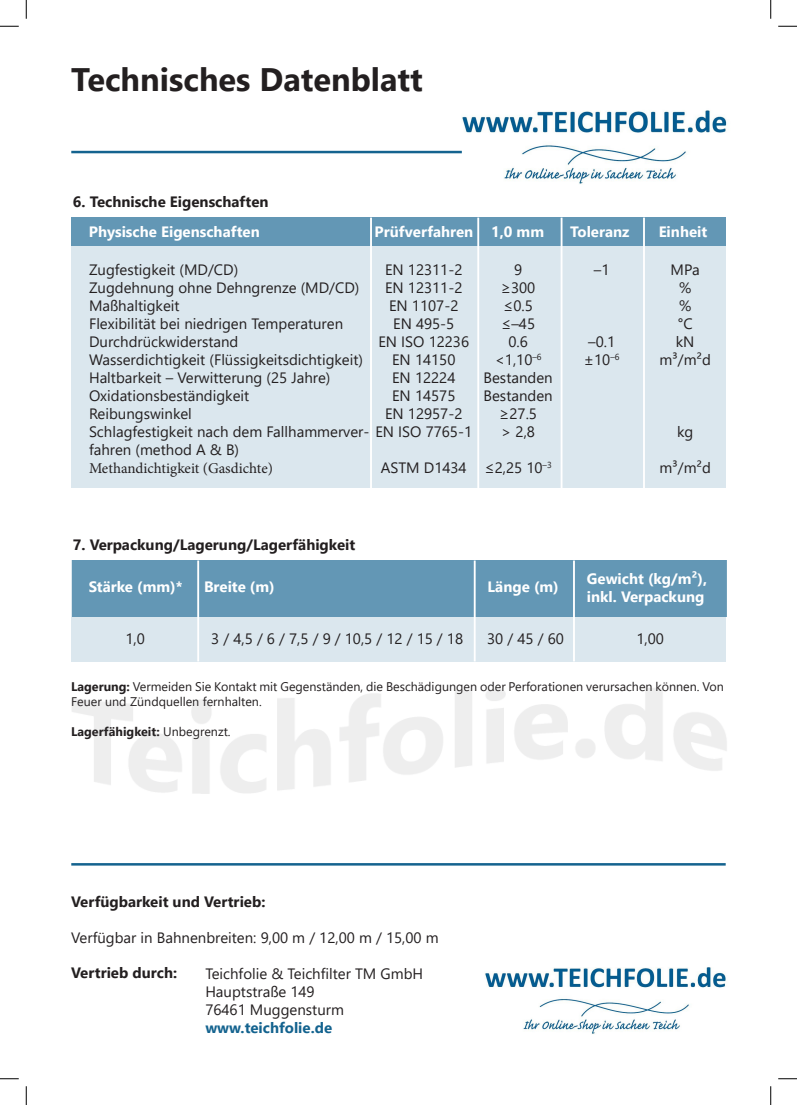
<style>
.page{position:relative;width:797px;height:1105px;background:#fff}
.page>*{position:absolute;margin:0;border:0;box-sizing:border-box;transform-origin:0 0}
.t1{font:700 32.5px "Segoe UI";color:#231f20}
.t2{font:15px/18px "Segoe UI";color:#231f20}
.t3{font:700 15px "Segoe UI";color:#fff}
.t4{font:700 15px "Segoe UI";color:#231f20}
.t5{font:15px "Minion Pro";color:#231f20}
.t6{font:700 15px "Segoe UI";color:#14638f}
.t7{font:12.5px/15px "Segoe UI";color:#231f20}
.t8{font:700 12.5px "Segoe UI";color:#231f20}
.s1{font-weight:700}
.s2{font-weight:400}
</style>
<div class="page">
<div style="left:72px;top:560px;width:654px;height:101px;background:#dbe7ee"></div>
<div style="left:71px;top:218px;width:654px;height:270px;background:#dbe7ee"></div>
<hr style="left:71px;top:863px;width:654px;height:2px;background:#14638f">
<div style="left:71px;top:218px;width:654px;height:28px;background:#6397b5"></div>
<hr style="left:370px;top:218px;width:2px;height:270px;background:#fff">
<hr style="left:643px;top:218px;width:2px;height:270px;background:#fff">
<hr style="left:560px;top:218px;width:2px;height:270px;background:#fff">
<hr style="left:477px;top:218px;width:2px;height:270px;background:#fff">
<div style="left:72px;top:560px;width:654px;height:57px;background:#6397b5"></div>
<hr style="left:197px;top:560px;width:2px;height:101px;background:#fff">
<hr style="left:474px;top:560px;width:1px;height:101px;background:#fff">
<hr style="left:573px;top:560px;width:2px;height:101px;background:#fff">
<img style="left:485px;top:967px;width:241px;height:67px">
<img style="left:462px;top:110px;width:265px;height:74px">
<hr style="left:71px;top:151px;width:391px;height:2px;background:#14638f">
<svg style="left:0;top:25px;width:19px;height:2px"></svg>
<svg style="left:778px;top:25px;width:19px;height:2px"></svg>
<svg style="left:0;top:1078px;width:19px;height:1px"></svg>
<svg style="left:778px;top:1078px;width:19px;height:1px"></svg>
<svg style="left:25px;top:0;width:2px;height:19px"></svg>
<svg style="left:25px;top:1086px;width:2px;height:19px"></svg>
<svg style="left:770px;top:0;width:1px;height:19px"></svg>
<svg style="left:770px;top:1086px;width:1px;height:19px"></svg>
<p class="t1" style="left:71px;top:49px;width:353px">Technisches Datenblatt</p>
<p class="t4" style="left:73px;top:188px;width:197px">6. Technische Eigenschaften</p>
<p class="t3" style="left:89px;top:218px;width:172px">Physische Eigenschaften</p>
<p class="t3" style="left:374px;top:218px;width:100px">Prüfverfahren</p>
<p class="t3" style="left:491px;top:218px;width:54px">1,0 mm</p>
<p class="t3" style="left:570px;top:218px;width:61px">Toleranz</p>
<p class="t3" style="left:658px;top:218px;width:50px">Einheit</p>
<p class="t2" style="left:89px;top:259px;width:151px">Zugfestigkeit (MD/CD)</p>
<p class="t2" style="left:89px;top:277px;width:272px">Zugdehnung ohne Dehngrenze (MD/CD)</p>
<p class="t2" style="left:89px;top:295px;width:92px">Maßhaltigkeit</p>
<p class="t2" style="left:89px;top:313px;width:256px">Flexibilität bei niedrigen Temperaturen</p>
<p class="t2" style="left:89px;top:331px;width:151px">Durchdrückwiderstand</p>
<p class="t2" style="left:89px;top:349px;width:275px">Wasserdichtigkeit (Flüssigkeitsdichtigkeit)</p>
<p class="t2" style="left:89px;top:367px;width:243px">Haltbarkeit – Verwitterung (25 Jahre)</p>
<p class="t2" style="left:89px;top:385px;width:162px">Oxidationsbeständigkeit</p>
<p class="t2" style="left:89px;top:403px;width:104px">Reibungswinkel</p>
<p class="t2" style="left:89px;top:421px;width:384px">Schlagfestigkeit nach dem Fallhammerver- EN ISO 7765-1 fahren (method A &amp; B)</p>
<p class="t5" style="left:89px;top:458px;width:185px">Methandichtigkeit (Gasdichte)</p>
<p class="t2" style="left:385px;top:259px;width:79px">EN 12311-2</p>
<p class="t2" style="left:385px;top:277px;width:79px">EN 12311-2</p>
<p class="t2" style="left:389px;top:295px;width:71px">EN 1107-2</p>
<p class="t2" style="left:393px;top:313px;width:63px">EN 495-5</p>
<p class="t2" style="left:378px;top:331px;width:92px">EN ISO 12236</p>
<p class="t2" style="left:392px;top:349px;width:65px">EN 14150</p>
<p class="t2" style="left:392px;top:367px;width:65px">EN 12224</p>
<p class="t2" style="left:392px;top:385px;width:65px">EN 14575</p>
<p class="t2" style="left:385px;top:403px;width:79px">EN 12957-2</p>
<p class="t2" style="left:381px;top:457px;width:87px">ASTM D1434</p>
<p class="t2" style="left:514px;top:259px;width:10px">9</p>
<p class="t2" style="left:501px;top:277px;width:36px">≥300</p>
<p class="t2" style="left:503px;top:295px;width:31px">≤0.5</p>
<p class="t2" style="left:501px;top:313px;width:35px">≤–45</p>
<p class="t2" style="left:508px;top:331px;width:21px">0.6</p>
<p class="t2" style="left:494px;top:349px;width:48px">&lt;1,10<sup>–6</sup></p>
<p class="t2" style="left:483px;top:367px;width:71px">Bestanden</p>
<p class="t2" style="left:483px;top:385px;width:71px">Bestanden</p>
<p class="t2" style="left:499px;top:403px;width:39px">≥27.5</p>
<p class="t2" style="left:501px;top:421px;width:35px">&gt; 2,8</p>
<p class="t2" style="left:484px;top:457px;width:69px">≤2,25 10<sup>–3</sup></p>
<p class="t4" style="left:73px;top:531px;width:284px">7. Verpackung/Lagerung/Lagerfähigkeit</p>
<p class="t3" style="left:89px;top:572px;width:95px">Stärke (mm)*</p>
<p class="t3" style="left:204px;top:572px;width:72px">Breite (m)</p>
<p class="t3" style="left:487px;top:572px;width:73px">Länge (m)</p>
<p class="t2" style="left:594px;top:259px;width:17px">–1</p>
<p class="t2" style="left:588px;top:331px;width:28px">–0.1</p>
<p class="t2" style="left:584px;top:349px;width:37px">±10<sup>–6</sup></p>
<p class="t2" style="left:670px;top:259px;width:30px">MPa</p>
<p class="t2" style="left:679px;top:277px;width:14px">%</p>
<p class="t2" style="left:679px;top:295px;width:14px">%</p>
<p class="t2" style="left:677px;top:313px;width:16px">°C</p>
<p class="t2" style="left:675px;top:331px;width:20px">kN</p>
<p class="t2" style="left:659px;top:349px;width:53px">m³/m²d</p>
<p class="t2" style="left:677px;top:421px;width:18px">kg</p>
<p class="t2" style="left:659px;top:457px;width:53px">m³/m²d</p>
<p class="t3" style="left:587px;top:564px;width:122px">Gewicht (kg/m²),</p>
<p class="t3" style="left:587px;top:582px;width:119px">inkl. Verpackung</p>
<p class="t2" style="left:125px;top:628px;width:21px">1,0</p>
<p class="t2" style="left:211px;top:628px;width:253px">3 / 4,5 / 6 / 7,5 / 9 / 10,5 / 12 / 15 / 18</p>
<p class="t2" style="left:487px;top:628px;width:78px">30 / 45 / 60</p>
<p class="t2" style="left:636px;top:628px;width:29px">1,00</p>
<p class="t7" style="left:71px;top:677px;width:654px"><span class="s1">Lagerung:</span> Vermeiden Sie Kontakt mit Gegenständen, die Beschädigungen oder Perforationen verursachen können. Von<br>Feuer und Zündquellen fernhalten.</p>
<p class="t8" style="left:71px;top:719px;width:161px">Lagerfähigkeit: <span class="s2">Unbegrenzt.</span></p>
<p class="t4" style="left:71px;top:887px;width:196px">Verfügbarkeit und Vertrieb:</p>
<p class="t2" style="left:71px;top:927px;width:369px">Verfügbar in Bahnenbreiten: 9,00 m / 12,00 m / 15,00 m</p>
<p class="t2" style="left:205px;top:964px;width:219px">Teichfolie &amp; Teichfilter TM GmbH</p>
<p class="t2" style="left:205px;top:982px;width:111px">Hauptstraße 149</p>
<p class="t2" style="left:205px;top:1000px;width:140px">76461 Muggensturm</p>
<p class="t6" style="left:205px;top:1014px;width:128px">www.teichfolie.de</p>
<p class="t4" style="left:71px;top:959px;width:107px">Vertrieb durch:</p>
</div>
